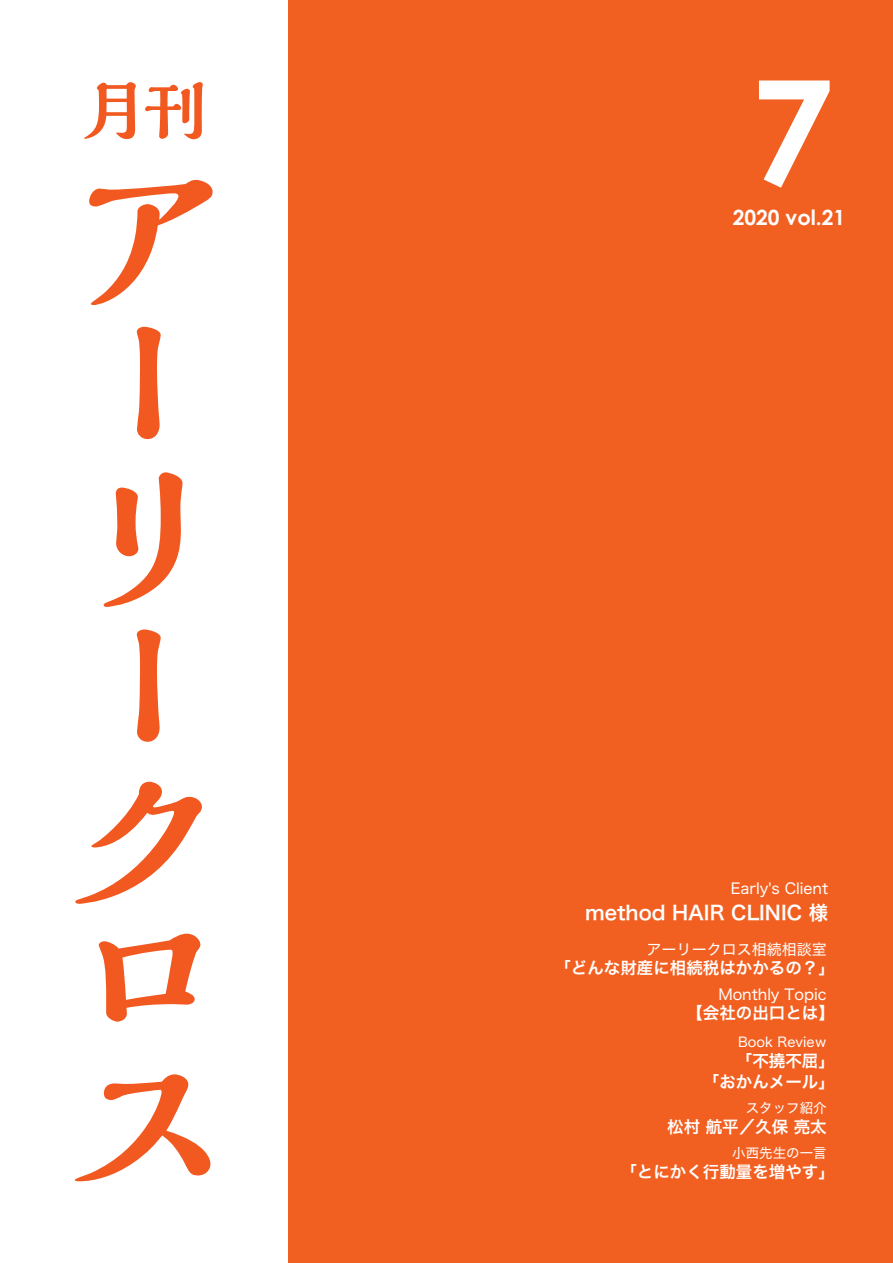
<style>
.page{position:relative;width:893px;height:1263px;background:#fff}
.page>*{position:absolute;margin:0;border:0;box-sizing:border-box;transform-origin:0 0}
.t1{font:177px/132.8px "Kaimin So Std Heavy 90 pv RKSJ V";color:#f15921}
.t2{font:700 145.5px "Century Gothic Pro";color:#fff}
.t3{font:141.6px "Kaimin So Std Heavy 90 pv RKSJ V";color:#f15921;scale:1.25 1}
.t4{font:66px "Kaimin So Std Heavy 90 pv RKSJ H";color:#f15921}
.t5{font:700 21px "Century Gothic Pro";color:#fff}
.t6{font:19.5px "Hira Kaku Std N W6 90 pv RKSJ H";color:#fff}
.t7{font:16.5px/21px "Hira Kaku Std N W6 90 pv RKSJ H";color:#fff;text-align:right}
.t8{font:15px "Hira Kaku Std N W4 90 pv RKSJ H";color:#fff}
.t9{font:13.5px "Hira Kaku Std N W4 90 pv RKSJ H";color:#fff}
</style>
<div class="page">
<div style="left:288px;top:0;width:605px;height:1263px;background:#f26021"></div>
<h3 class="t4" style="left:83px;top:65px;width:129px">月刊</h3>
<h1 class="t1" style="left:61px;top:158px;width:153px">ア</h1>
<h3 class="t3" style="left:61px;top:287px;width:81px">ー</h3>
<h1 class="t1" style="left:61px;top:461px;width:123px">リ</h1>
<h3 class="t3" style="left:61px;top:589px;width:81px">ー</h3>
<h1 class="t1" style="left:61px;top:764px;width:142px">クロ</h1>
<h1 class="t1" style="left:61px;top:1047px;width:151px">ス</h1>
<h2 class="t2" style="left:750px;top:42px;width:85px">7</h2>
<p class="t5" style="left:733px;top:204px;width:114px">2020 vol.21</p>
<p class="t8" style="left:731px;top:877px;width:99px">Early's Client</p>
<p class="t6" style="left:585px;top:898px;width:245px">method HAIR CLINIC 様</p>
<p class="t8" style="left:647px;top:938px;width:181px">アーリークロス相続相談室</p>
<p class="t7" style="left:554px;top:958px;width:282px">「どんな財産に相続税はかかるの？」</p>
<p class="t8" style="left:718px;top:983px;width:110px">Monthly Topic</p>
<p class="t7" style="left:686px;top:1003px;width:150px">【会社の出口とは】</p>
<p class="t9" style="left:738px;top:1031px;width:90px">Book Review</p>
<p class="t7" style="left:703px;top:1051px;width:133px">「不撓不屈」<br>「おかんメール」</p>
<p class="t9" style="left:746px;top:1097px;width:82px">スタッフ紹介</p>
<p class="t7" style="left:667px;top:1117px;width:161px">松村 航平／久保 亮太</p>
<p class="t9" style="left:732px;top:1142px;width:96px">小西先生の一言</p>
<p class="t7" style="left:620px;top:1162px;width:216px">「とにかく行動量を増やす」</p>
</div>
